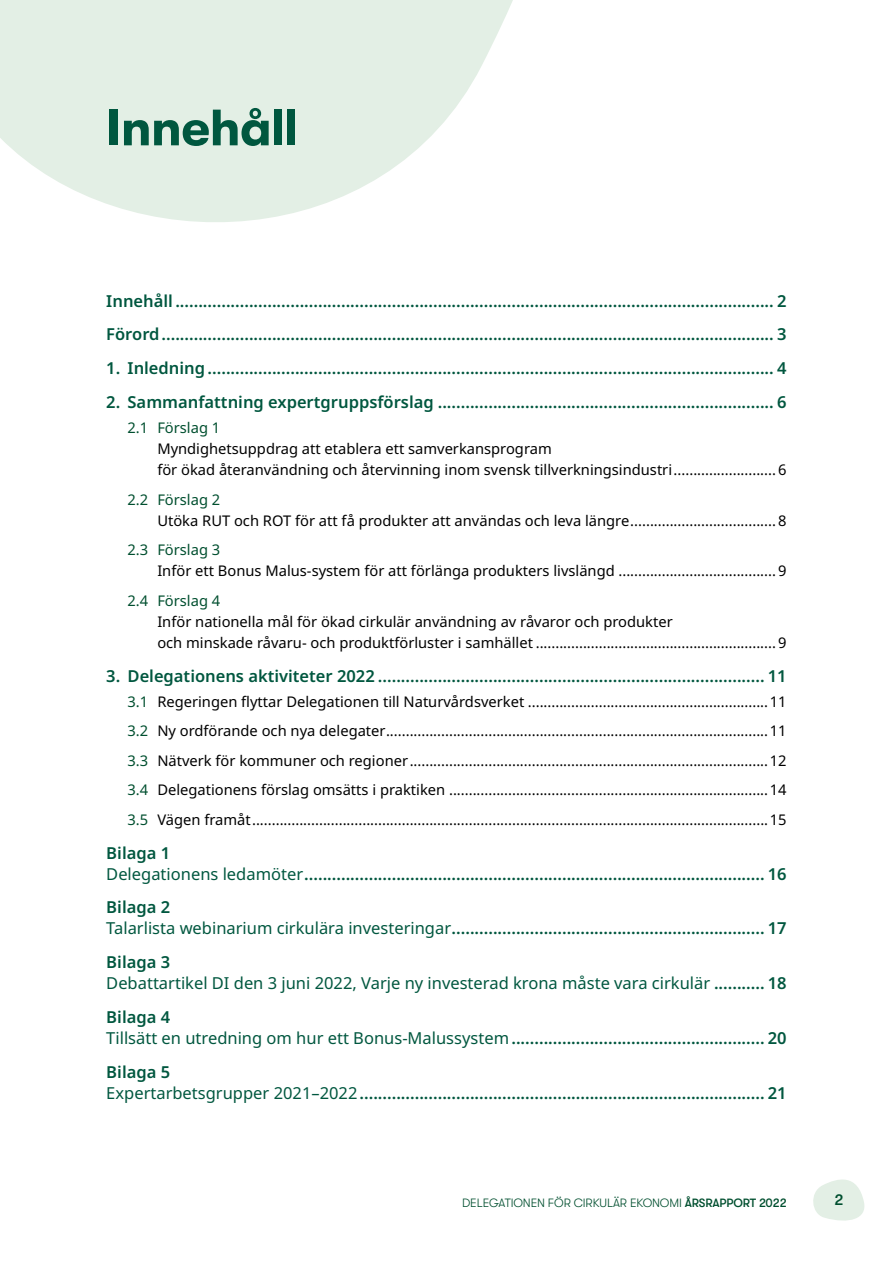
<style>
.page{position:relative;width:893px;height:1263px;background:#fff}
.page>*{position:absolute;margin:0;border:0;box-sizing:border-box;transform-origin:0 0}
.t1{font:700 51px "GT Walsheim";letter-spacing:-.015em;color:#00573f}
.t2{font:600 16.5px "Noto Sans";color:#00573f}
.t3{font:16.5px "Noto Sans";color:#00573f}
.t4{font:500 15.6px "GT Walsheim";color:#004f2f}
.t5{font:14.7px "Noto Sans";color:#000}
.t6{font:14.7px "Noto Sans";color:#004f2f}
.t7{font:300 12px "GT Walsheim";letter-spacing:-.01em;color:#004f2f}
.s1{color:#004f2f}
.s2{font-weight:400}
.s3{font-weight:600}
.s4{font-weight:500}
</style>
<div class="page">
<svg style="left:0;top:0;width:513px;height:222px;fill:#e3efe5"></svg>
<svg style="left:813px;top:1179px;width:52px;height:42px"></svg>
<p class="t1" style="left:106px;top:99px;width:194px">Innehåll</p>
<p class="t2" style="left:106px;top:289px;width:682px">Innehåll .................................................................................................................................. 2</p>
<p class="t2" style="left:106px;top:323px;width:682px">Förord..................................................................................................................................... 3</p>
<p class="t2" style="left:106px;top:357px;width:682px">1. Inledning........................................................................................................................... 4</p>
<p class="t2" style="left:106px;top:390px;width:682px">2. Sammanfattning expertgruppsförslag ......................................................................... 6</p>
<p class="t6" style="left:128px;top:417px;width:94px">2.1 Förslag 1</p>
<p class="t5" style="left:157px;top:438px;width:396px">Myndighetsuppdrag att etablera ett samverkansprogram</p>
<p class="t5" style="left:157px;top:459px;width:631px">för ökad återanvändning och återvinning inom svensk tillverkningsindustri.......................... 6</p>
<p class="t6" style="left:128px;top:489px;width:94px">2.2 Förslag 2</p>
<p class="t5" style="left:157px;top:510px;width:631px">Utöka RUT och ROT för att få produkter att användas och leva längre..................................... 8</p>
<p class="t6" style="left:128px;top:539px;width:94px">2.3 Förslag 3</p>
<p class="t5" style="left:157px;top:560px;width:631px">Inför ett Bonus Malus-system för att förlänga produkters livslängd ........................................ 9</p>
<p class="t6" style="left:128px;top:590px;width:94px">2.4 Förslag 4</p>
<p class="t5" style="left:157px;top:611px;width:517px">Inför nationella mål för ökad cirkulär användning av råvaror och produkter</p>
<p class="t5" style="left:157px;top:632px;width:631px">och minskade råvaru- och produktförluster i samhället ............................................................. 9</p>
<p class="t2" style="left:106px;top:664px;width:682px">3. Delegationens aktiviteter 2022 .................................................................................... 11</p>
<p class="t5" style="left:128px;top:691px;width:661px"><span class="s1">3.1</span> Regeringen flyttar Delegationen till Naturvårdsverket .............................................................11</p>
<p class="t5" style="left:128px;top:720px;width:661px"><span class="s1">3.2</span> Ny ordförande och nya delegater.................................................................................................11</p>
<p class="t5" style="left:128px;top:750px;width:661px"><span class="s1">3.3</span> Nätverk för kommuner och regioner...........................................................................................12</p>
<p class="t5" style="left:128px;top:779px;width:661px"><span class="s1">3.4</span> Delegationens förslag omsätts i praktiken .................................................................................14</p>
<p class="t5" style="left:128px;top:809px;width:661px"><span class="s1">3.5</span> Vägen framåt...................................................................................................................................15</p>
<p class="t2" style="left:106px;top:841px;width:65px">Bilaga 1</p>
<p class="t2" style="left:106px;top:862px;width:682px"><span class="s2">Delegationens ledamöter</span>.................................................................................................... 16</p>
<p class="t2" style="left:106px;top:896px;width:65px">Bilaga 2</p>
<p class="t2" style="left:106px;top:917px;width:682px"><span class="s2">Talarlista webinarium cirkulära investeringar</span>.................................................................... 17</p>
<p class="t2" style="left:106px;top:950px;width:65px">Bilaga 3</p>
<p class="t3" style="left:106px;top:971px;width:682px">Debattartikel DI den 3 juni 2022, Varje ny investerad krona måste vara cirkulär <span class="s3">........... 18</span></p>
<p class="t2" style="left:106px;top:1005px;width:65px">Bilaga 4</p>
<p class="t2" style="left:106px;top:1026px;width:682px"><span class="s2">Tillsätt en utredning om hur ett Bonus-Malussystem</span>....................................................... 20</p>
<p class="t2" style="left:106px;top:1060px;width:65px">Bilaga 5</p>
<p class="t2" style="left:106px;top:1081px;width:682px"><span class="s2">Expertarbetsgrupper 2021–2022</span>........................................................................................ 21</p>
<p class="t7" style="left:462px;top:1196px;width:326px">DELEGATIONEN FÖR CIRKULÄR EKONOMI <span class="s4">ÅRSRAPPORT 2022</span></p>
<p class="t4" style="left:834px;top:1191px;width:11px">2</p>
</div>
